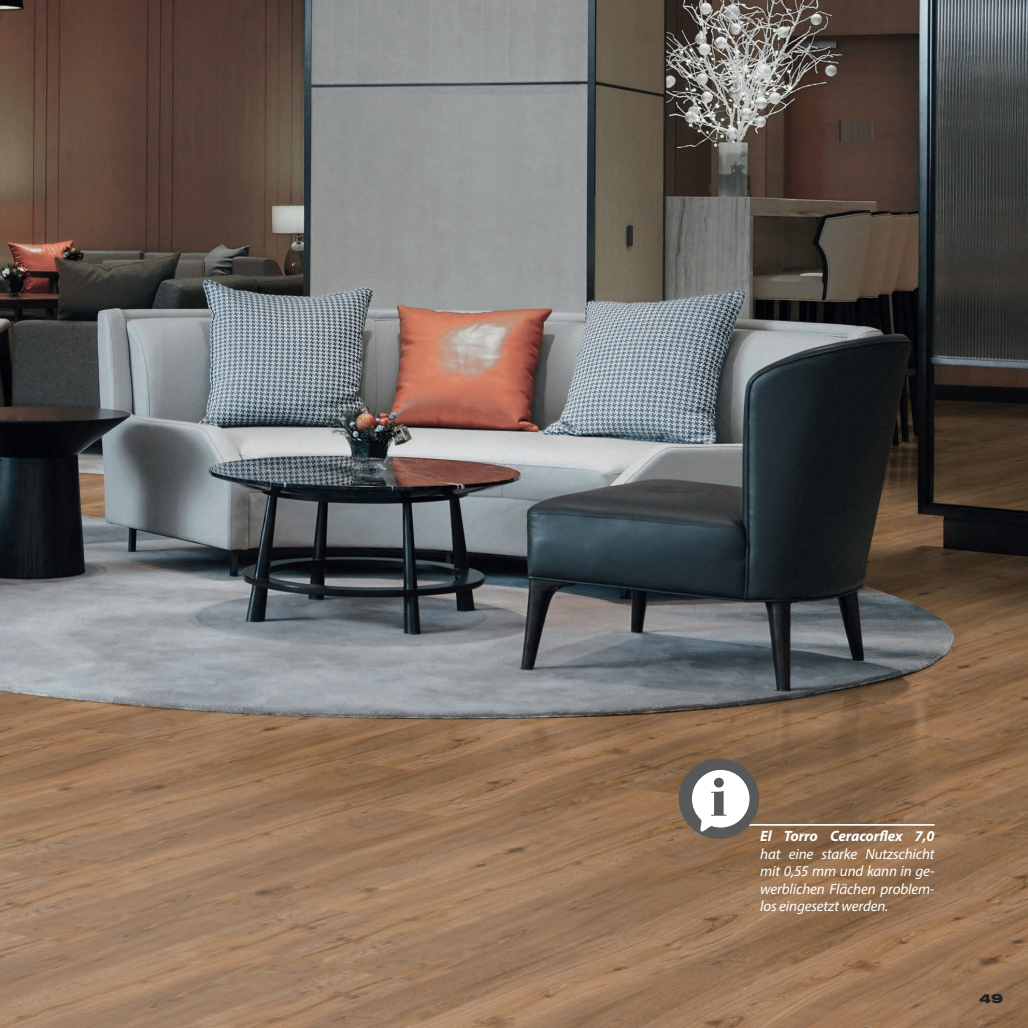
<style>
.page{position:relative;width:1028px;height:1028px;background:#fff}
.page>*{position:absolute;margin:0;border:0;box-sizing:border-box;transform-origin:0 0}
.t1{font:900 52.88px "Bauer Bodoni LT";color:#57585a}
.t2{font:italic 15px/17.5px "Myriad Pro";letter-spacing:-.01em;color:#fff;text-align:justify}
.t3{font:italic 700 15px "Myriad Pro";letter-spacing:-.01em;color:#fff}
.t4{font:900 expanded 12.5px "Helvetica Neue LT";color:#231f20}
</style>
<div class="page">
<img style="left:0;top:0;width:1028px;height:1028px">
<hr style="left:745px;top:824px;width:189px;height:1px;background:#fff">
<div style="left:679px;top:758px;width:80px;height:81px;background:#57585a;border-radius:50%"></div>
<svg style="left:692px;top:770px;width:57px;height:62px"></svg>
<h1 class="t1" style="left:710px;top:765px;width:19px">i</h1>
<p class="t3" style="left:760px;top:826px;width:176px">El Torro Ceracorflex 7,0</p>
<p class="t2" style="left:760px;top:844px;width:176px">hat eine starke Nutzschicht mit 0,55 mm und kann in ge&shy;werblichen Flächen problem&shy;los eingesetzt werden.</p>
<p class="t4" style="left:979px;top:990px;width:26px">49</p>
</div>
